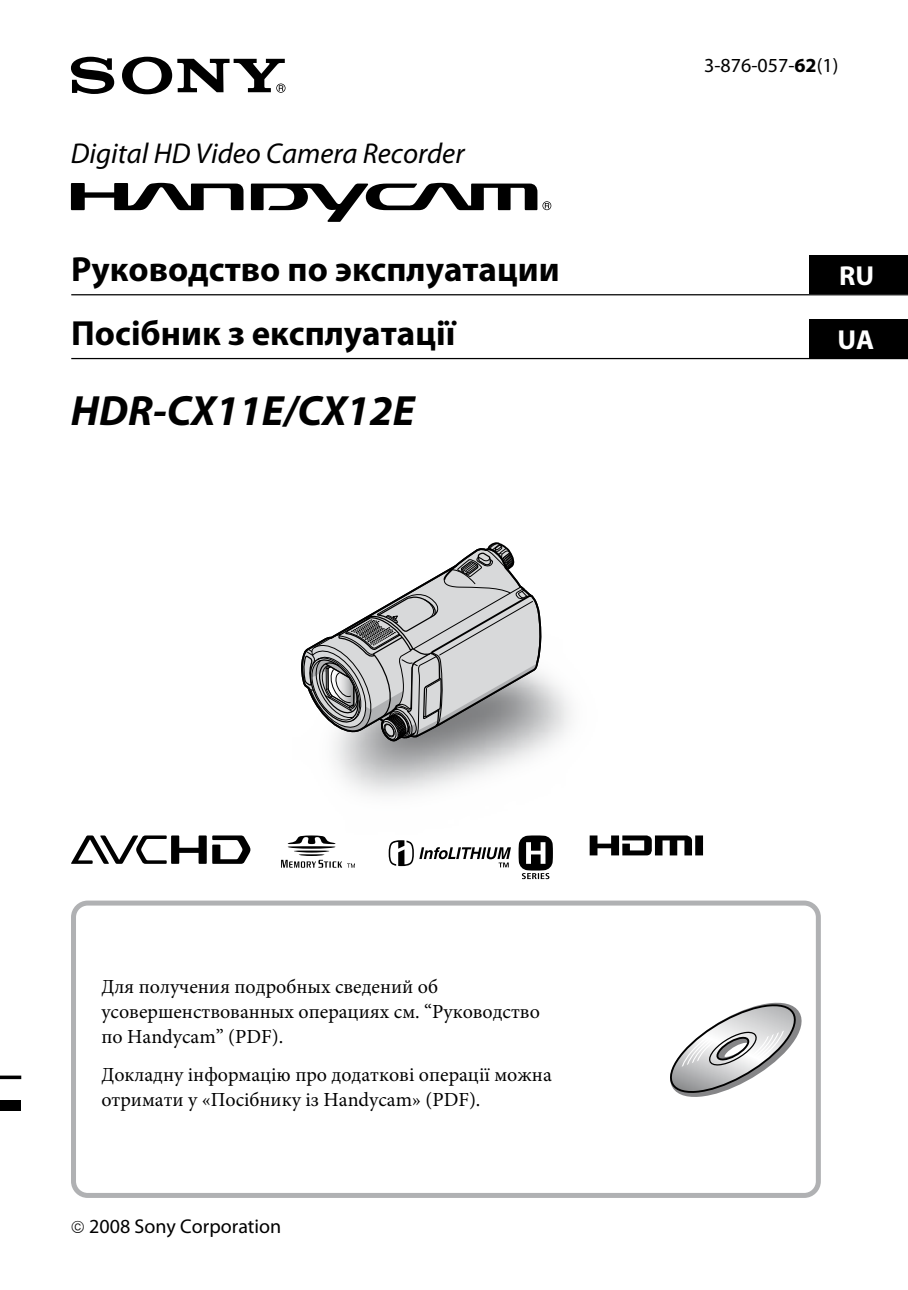
<style>
.page{position:relative;width:908px;height:1290px;background:#fff}
.page>*{position:absolute;margin:0;border:0;box-sizing:border-box;transform-origin:0 0}
.t1{font:italic 700 42.5px "Myriad Pro";color:#000}
.t2{font:700 35px "Myriad Pro";color:#000}
.t3{font:italic 28.75px "Myriad Pro";color:#000}
.t4{font:700 27.5px "Myriad Pro";color:#fff}
.t5{font:20px/25px "Minion Pro";color:#000}
.t6{font:20px "Myriad Pro";color:#000}
.s1{font-weight:700}
</style>
<div class="page">
<img style="left:281px;top:674px;width:368px;height:194px">
<svg style="left:299px;top:603px;width:244px;height:139px"></svg>
<svg style="left:302px;top:542px;width:235px;height:216px"></svg>
<div style="left:0;top:1100px;width:21px;height:11px;background:#000"></div>
<svg style="left:0;top:1075px;width:21px;height:4px"></svg>
<hr style="left:287px;top:846px;width:48px;height:3px;background:#000;border-radius:50%">
<hr style="left:294px;top:850px;width:35px;height:2px;background:#000;border-radius:50%">
<hr style="left:298px;top:854px;width:26px;height:2px;background:#000;border-radius:50%">
<svg style="left:286px;top:835px;width:50px;height:9px"></svg>
<svg style="left:281px;top:860px;width:74px;height:8px"></svg>
<svg style="left:388px;top:840px;width:25px;height:26px"></svg>
<svg style="left:518px;top:835px;width:34px;height:44px"></svg>
<svg style="left:419px;top:847px;width:91px;height:20px"></svg>
<svg style="left:71px;top:835px;width:179px;height:29px"></svg>
<svg style="left:589px;top:835px;width:113px;height:20px"></svg>
<svg style="left:71px;top:57px;width:43px;height:37px"></svg>
<svg style="left:122px;top:57px;width:163px;height:37px"></svg>
<div style="left:71px;top:900px;width:749px;height:298px;border:5px solid #b0b1b3;border-radius:14px"></div>
<svg style="left:670px;top:990px;width:151px;height:115px"></svg>
<svg style="left:71px;top:183px;width:172px;height:27px"></svg>
<svg style="left:251px;top:183px;width:300px;height:39px"></svg>
<div style="left:808px;top:255px;width:99px;height:39px;background:#000"></div>
<hr style="left:71px;top:294px;width:836px;height:1px;background:#000">
<div style="left:808px;top:319px;width:99px;height:39px;background:#000"></div>
<hr style="left:71px;top:358px;width:836px;height:1px;background:#000">
<h3 class="t3" style="left:71px;top:136px;width:395px">Digital HD Video Camera Recorder</h3>
<p class="t6" style="left:704px;top:53px;width:136px">3-876-057-<span class="s1">62</span>(1)</p>
<h2 class="t2" style="left:71px;top:247px;width:489px">Руководство по эксплуатации</h2>
<h3 class="t4" style="left:838px;top:258px;width:37px">RU</h3>
<h2 class="t2" style="left:71px;top:311px;width:385px">Посібник з експлуатації</h2>
<h3 class="t4" style="left:837px;top:322px;width:38px">UA</h3>
<h1 class="t1" style="left:71px;top:383px;width:345px">HDR-CX11E/CX12E</h1>
<p class="t5" style="left:101px;top:974px;width:440px">Для получения подробных сведений об усовершенствованных операциях см. “Руководство по Handycam” (PDF).</p>
<p class="t5" style="left:101px;top:1062px;width:451px">Докладну інформацію про додаткові операції можна отримати у «Посібнику із Handycam» (PDF).</p>
<p class="t6" style="left:89px;top:1214px;width:193px">2008 Sony Corporation</p>
</div>
